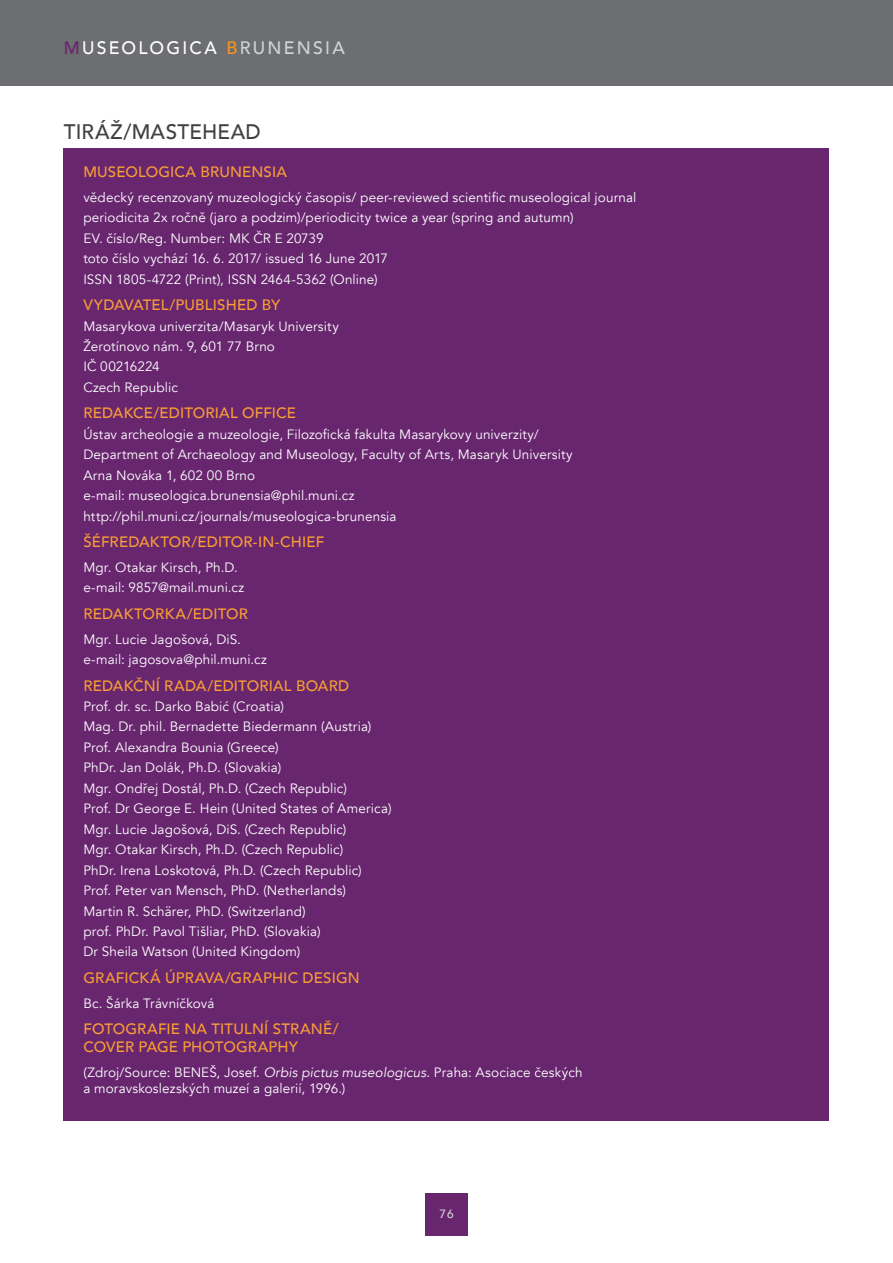
<style>
.page{position:relative;width:893px;height:1263px;background:#fff}
.page>*{position:absolute;margin:0;border:0;box-sizing:border-box;transform-origin:0 0}
.t1{font:500 21px "Avenir";letter-spacing:.015em;color:#414042}
.t2{font:500 18px "Avenir";letter-spacing:.125em;color:#fff}
.t3{font:500 15px/18px "Avenir";letter-spacing:.01em;color:#f99d34}
.t4{font:13.5px/20.4px "Avenir";letter-spacing:.01em;color:#fff}
.t5{font:500 12px "Avenir";color:#d1d3d4}
.s1{color:#68266f}
.s2{color:#f7941e}
.s3{color:#d1d3d4}
.s4{font-style:italic}
</style>
<div class="page">
<div style="left:425px;top:1193px;width:43px;height:42px;background:#68266f"></div>
<div style="left:0;top:0;width:893px;height:85px;background:#6d6e71"></div>
<div style="left:64px;top:148px;width:765px;height:973px;background:#68266f"></div>
<h2 class="t2" style="left:64px;top:32px;width:282px"><span class="s1">M</span>USEOLOGICA <span class="s2">B</span><span class="s3">RUNENSIA</span></h2>
<h1 class="t1" style="left:64px;top:114px;width:199px">TIRÁŽ/MASTEHEAD</h1>
<p class="t3" style="left:83px;top:162px;width:205px">MUSEOLOGICA BRUNENSIA</p>
<p class="t4" style="left:83px;top:187px;width:555px">vědecký recenzovaný muzeologický časopis/ peer-reviewed scientific museological journal periodicita 2x ročně (jaro a podzim)/periodicity twice a year (spring and autumn)<br>EV. číslo/Reg. Number: MK ČR E 20739<br>toto číslo vychází 16. 6. 2017/ issued 16 June 2017<br>ISSN 1805-4722 (Print), ISSN 2464-5362 (Online)</p>
<p class="t3" style="left:83px;top:295px;width:198px">VYDAVATEL/PUBLISHED BY</p>
<p class="t4" style="left:83px;top:316px;width:257px">Masarykova univerzita/Masaryk University<br>Žerotínovo nám. 9, 601 77 Brno<br>IČ 00216224<br>Czech Republic</p>
<p class="t3" style="left:83px;top:403px;width:214px">REDAKCE/EDITORIAL OFFICE</p>
<p class="t4" style="left:83px;top:424px;width:491px">Ústav archeologie a muzeologie, Filozofická fakulta Masarykovy univerzity/ Department of Archaeology and Museology, Faculty of Arts, Masaryk University Arna Nováka 1, 602 00 Brno<br>e-mail: museologica.brunensia@phil.muni.cz http://phil.muni.cz/journals/museologica-brunensia</p>
<p class="t3" style="left:83px;top:532px;width:242px">ŠÉFREDAKTOR/EDITOR-IN-CHIEF</p>
<p class="t4" style="left:83px;top:557px;width:162px">Mgr. Otakar Kirsch, Ph.D. e-mail: 9857@mail.muni.cz</p>
<p class="t3" style="left:83px;top:604px;width:166px">REDAKTORKA/EDITOR</p>
<p class="t4" style="left:83px;top:629px;width:185px">Mgr. Lucie Jagošová, DiS. e-mail: jagosova@phil.muni.cz</p>
<p class="t3" style="left:83px;top:675px;width:267px">REDAKČNÍ RADA/EDITORIAL BOARD</p>
<p class="t4" style="left:83px;top:696px;width:310px">Prof. dr. sc. Darko Babić (Croatia)<br>Mag. Dr. phil. Bernadette Biedermann (Austria)<br>Prof. Alexandra Bounia (Greece)<br>PhDr. Jan Dolák, Ph.D. (Slovakia)<br>Mgr. Ondřej Dostál, Ph.D. (Czech Republic)<br>Prof. Dr George E. Hein (United States of America)<br>Mgr. Lucie Jagošová, DiS. (Czech Republic)<br>Mgr. Otakar Kirsch, Ph.D. (Czech Republic)<br>PhDr. Irena Loskotová, Ph.D. (Czech Republic)<br>Prof. Peter van Mensch, PhD. (Netherlands)<br>Martin R. Schärer, PhD. (Switzerland)<br>prof. PhDr. Pavol Tišliar, PhD. (Slovakia)<br>Dr Sheila Watson (United Kingdom)</p>
<p class="t3" style="left:83px;top:968px;width:278px">GRAFICKÁ ÚPRAVA/GRAPHIC DESIGN</p>
<p class="t4" style="left:83px;top:993px;width:133px">Bc. Šárka Trávníčková</p>
<p class="t3" style="left:83px;top:1019px;width:257px">FOTOGRAFIE NA TITULNÍ STRANĚ/<br>COVER PAGE PHOTOGRAPHY</p>
<p class="t4" style="left:83px;top:1064px;width:501px;line-height:16.2px">(Zdroj/Source: BENEŠ, Josef. <span class="s4">Orbis pictus museologicus</span>. Praha: Asociace českých a moravskoslezských muzeí a galerií, 1996.)</p>
<p class="t5" style="left:439px;top:1203px;width:16px">76</p>
</div>
